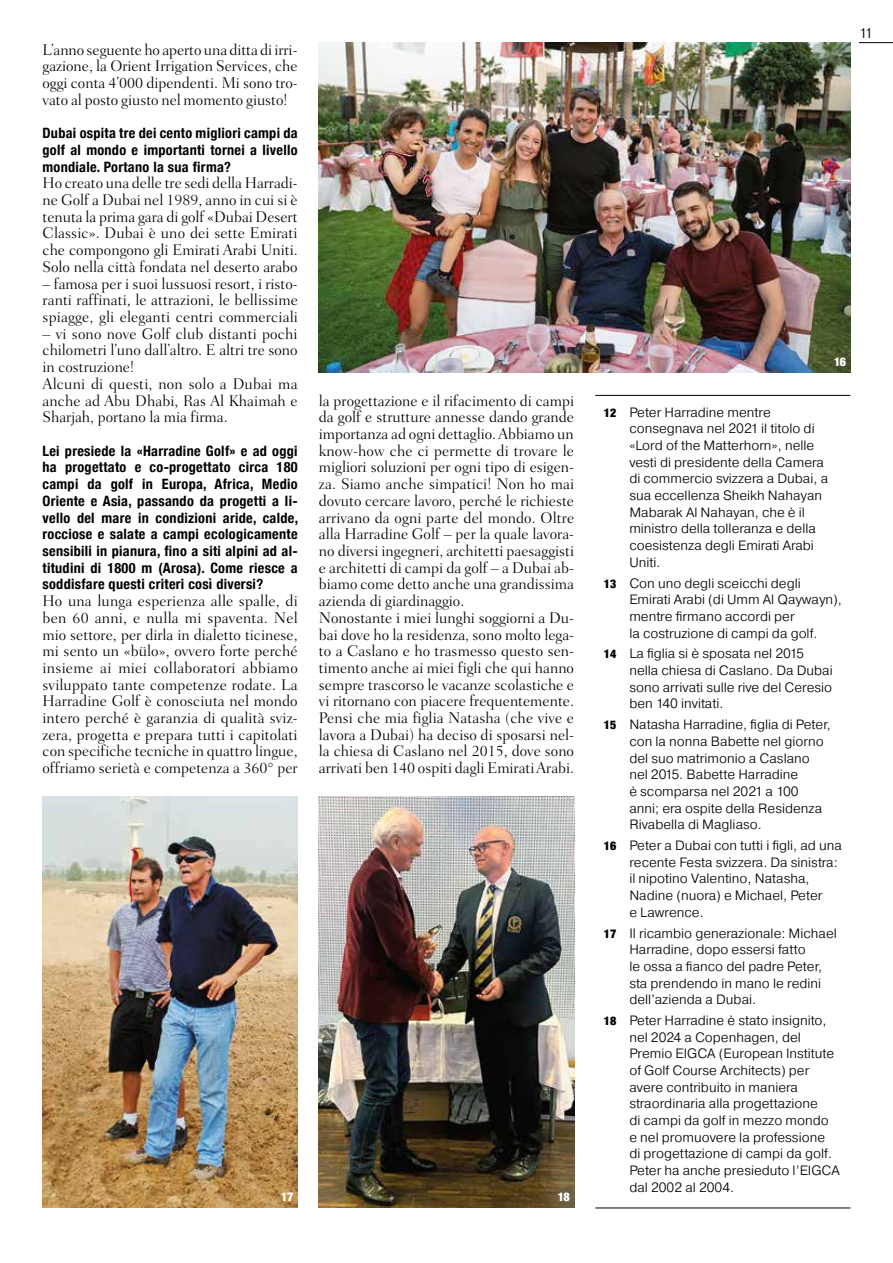
<style>
.page{position:relative;width:893px;height:1263px;background:#fff}
.page>*{position:absolute;margin:0;border:0;box-sizing:border-box;transform-origin:0 0}
.t1{font:300 15.75px/16.6px "Fairfield LT Std";color:#000;text-align:justify}
.t2{font:700 condensed 14.25px/16.6px "Helvetica Neue";letter-spacing:.02em;color:#000;text-align:justify}
.t3{font:300 14.25px "Pragmatica";color:#000}
.t4{font:300 13.5px/16.6px "Pragmatica";color:#000}
.t5{font:900 condensed 12px "Helvetica Neue";color:#fff}
.s1{font-family:"Helvetica Neue";font-weight:900;font-stretch:condensed;font-size:12px}
</style>
<div class="page">
<img style="left:319px;top:43px;width:531px;height:329px">
<hr style="left:595px;top:395px;width:255px;height:1px;background:#000">
<hr style="left:595px;top:1208px;width:255px;height:1px;background:#000">
<img style="left:319px;top:796px;width:255px;height:412px">
<img style="left:43px;top:796px;width:255px;height:412px">
<hr style="left:859px;top:42px;width:34px;height:1px;background:#000">
<p class="t1" style="left:43px;top:41px;width:257px">L’anno seguente ho aperto una ditta di irri&shy;gazione, la Orient Irrigation Services, che oggi conta 4’000 dipendenti. Mi sono tro&shy;vato al posto giusto nel momento giusto!</p>
<p class="t2" style="left:43px;top:124px;width:257px">Dubai ospita tre dei cento migliori campi da golf al mondo e importanti tornei a livello mondiale. Portano la sua firma?</p>
<p class="t1" style="left:43px;top:175px;width:257px">Ho creato una delle tre sedi della Harradi&shy;ne Golf a Dubai nel 1989, anno in cui si è tenuta la prima gara di golf «Dubai Desert Classic». Dubai è uno dei sette Emirati che compongono gli Emirati Arabi Uniti.<br>Solo nella città fondata nel deserto arabo</p>
<p class="t1" style="left:43px;top:275px;width:257px">– famosa per i suoi lussuosi resort, i risto&shy;ranti raffinati, le attrazioni, le bellissime spiagge, gli eleganti centri commerciali</p>
<p class="t1" style="left:43px;top:325px;width:257px;text-align:left">– vi sono nove Golf club distanti pochi chilometri l’uno dall’altro. E altri tre sono in costruzione!<br>Alcuni di questi, non solo a Dubai ma anche ad Abu Dhabi, Ras Al Khaimah e Sharjah, portano la mia firma.</p>
<p class="t2" style="left:43px;top:441px;width:257px">Lei presiede la «Harradine Golf» e ad oggi ha progettato e co-progettato circa 180 campi da golf in Europa, Africa, Medio Oriente e Asia, passando da progetti a li&shy;vello del mare in condizioni aride, calde, rocciose e salate a campi ecologicamente sensibili in pianura, fino a siti alpini ad al&shy;titudini di 1800 m (Arosa). Come riesce a soddisfare questi criteri così diversi?</p>
<p class="t1" style="left:43px;top:593px;width:257px">Ho una lunga esperienza alle spalle, di ben 60 anni, e nulla mi spaventa. Nel mio settore, per dirla in dialetto ticinese, mi sento un «bülo», ovvero forte perché insieme ai miei collaboratori abbiamo sviluppato tante competenze rodate. La Harradine Golf è conosciuta nel mondo intero perché è garanzia di qualità sviz&shy;zera, progetta e prepara tutti i capitolati con specifiche tecniche in quattro lingue, offriamo serietà e competenza a 360° per</p>
<p class="t1" style="left:319px;top:392px;width:257px;text-align:left">la progettazione e il rifacimento di campi da golf e strutture annesse dando grande importanza ad ogni dettaglio. Abbiamo un know-how che ci permette di trovare le migliori soluzioni per ogni tipo di esigen&shy;za. Siamo anche simpatici! Non ho mai dovuto cercare lavoro, perché le richieste arrivano da ogni parte del mondo. Oltre alla Harradine Golf – per la quale lavora&shy;no diversi ingegneri, architetti paesaggisti e architetti di campi da golf – a Dubai ab&shy;biamo come detto anche una grandissima azienda di giardinaggio.<br>Nonostante i miei lunghi soggiorni a Du&shy;bai dove ho la residenza, sono molto lega&shy;to a Caslano e ho trasmesso questo sen&shy;timento anche ai miei figli che qui hanno sempre trascorso le vacanze scolastiche e vi ritornano con piacere frequentemente.<br>Pensi che mia figlia Natasha (che vive e lavora a Dubai) ha deciso di sposarsi nel&shy;la chiesa di Caslano nel 2015, dove sono arrivati ben 140 ospiti dagli Emirati Arabi.</p>
<p class="t5" style="left:281px;top:1187px;width:14px">17</p>
<p class="t5" style="left:558px;top:1187px;width:14px">18</p>
<p class="t3" style="left:859px;top:24px;width:15px">11</p>
<p class="t5" style="left:834px;top:351px;width:14px">16</p>
<p class="t4" style="left:629px;top:403px;width:200px;text-indent:-26px"><span class="s1">12</span> Peter Harradine mentre consegnava nel 2021 il titolo di «Lord of the Matterhorn», nelle vesti di presidente della Camera di commercio svizzera a Dubai, a sua eccellenza Sheikh Nahayan<br>Mabarak Al Nahayan, che è il ministro della tolleranza e della coesistenza degli Emirati Arabi<br>Uniti.</p>
<p class="t4" style="left:629px;top:574px;width:214px;text-indent:-26px"><span class="s1">13</span> Con uno degli sceicchi degli<br>Emirati Arabi (di Umm Al Qaywayn), mentre firmano accordi per<br>la costruzione di campi da golf.</p>
<p class="t4" style="left:629px;top:645px;width:205px;text-indent:-26px"><span class="s1">14</span> La figlia si è sposata nel 2015 nella chiesa di Caslano. Da Dubai sono arrivati sulle rive del Ceresio ben 140 invitati.</p>
<p class="t4" style="left:629px;top:716px;width:203px;text-indent:-26px"><span class="s1">15</span> Natasha Harradine, figlia di Peter, con la nonna Babette nel giorno del suo matrimonio a Caslano nel 2015. Babette Harradine<br>è scomparsa nel 2021 a 100 anni; era ospite della Residenza<br>Rivabella di Magliaso.</p>
<p class="t4" style="left:629px;top:837px;width:214px;text-indent:-26px"><span class="s1">16</span> Peter a Dubai con tutti i figli, ad una recente Festa svizzera. Da sinistra: il nipotino Valentino, Natasha,<br>Nadine (nuora) e Michael, Peter<br>e Lawrence.</p>
<p class="t4" style="left:629px;top:924px;width:209px;text-indent:-26px"><span class="s1">17</span> Il ricambio generazionale: Michael<br>Harradine, dopo essersi fatto<br>le ossa a fianco del padre Peter, sta prendendo in mano le redini dell’azienda a Dubai.</p>
<p class="t4" style="left:629px;top:1012px;width:212px;text-indent:-26px"><span class="s1">18</span> Peter Harradine è stato insignito, nel 2024 a Copenhagen, del<br>Premio EIGCA (European Institute of Golf Course Architects) per avere contribuito in maniera straordinaria alla progettazione<br>di campi da golf in mezzo mondo e nel promuovere la professione<br>di progettazione di campi da golf.<br>Peter ha anche presieduto l’EIGCA dal 2002 al 2004.</p>
</div>
